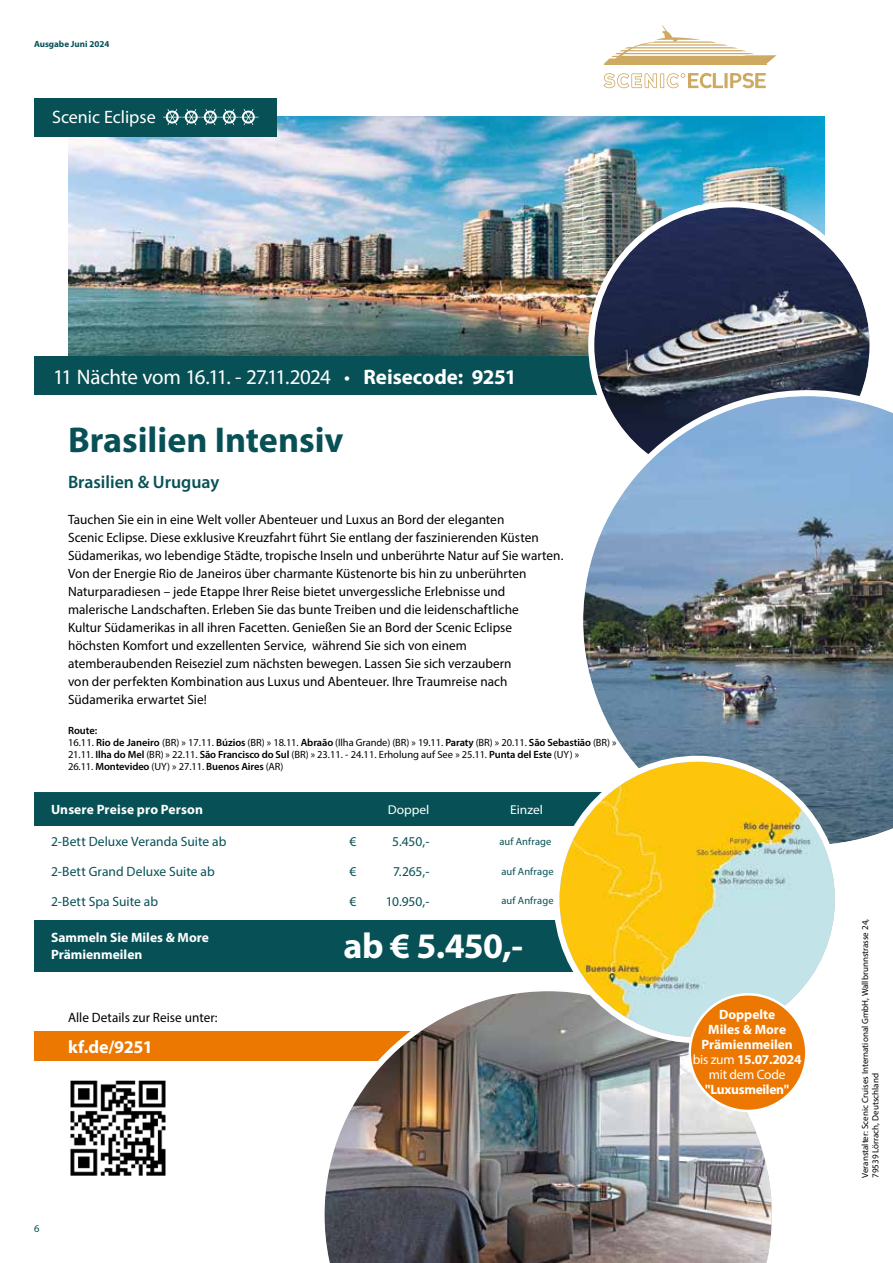
<style>
.page{position:relative;width:893px;height:1263px;background:#fff}
.page>*{position:absolute;margin:0;border:0;box-sizing:border-box;transform-origin:0 0}
.t1{font:700 36px "Myriad Pro";color:#075156}
.t2{font:700 36px "Myriad Pro";color:#fff}
.t3{font:21px "Myriad Pro";letter-spacing:-.02em;color:#fff}
.t4{font:600 18px "Myriad Pro";color:#075156}
.t5{font:18px "Myriad Pro";color:#fff}
.t6{font:700 18px "Myriad Pro";letter-spacing:-.015em;color:#fff}
.t7{font:13.5px/18px "Myriad Pro";letter-spacing:.005em;color:#000}
.t8{font:700 13.5px/15px "Myriad Pro";color:#fff}
.t9{font:13.5px "Myriad Pro";color:#075156}
.t10{font:700 13.5px "Myriad Pro";letter-spacing:-.02em;color:#fff}
.t11{font:12.9px "Myriad Pro";color:#fff;scale:1.05 1}
.t12{font:10.5px/12px "Myriad Pro";color:#000}
.t13{font:10.5px "Myriad Pro";letter-spacing:.015em;color:#075156}
.t14{font:9px/10.5px "Myriad Pro";color:#000}
.t15{font:700 9px "Myriad Pro";color:#075156}
.s1{font-weight:700}
.s2{font-weight:600}
.s3{font-weight:400}
</style>
<div class="page">
<svg style="left:603px;top:73px;width:163px;height:15px"></svg>
<hr style="left:604px;top:64px;width:162px;height:1px;background:#cea962">
<svg style="left:604px;top:25px;width:173px;height:39px"></svg>
<img style="left:68px;top:116px;width:757px;height:240px">
<div style="left:34px;top:1031px;width:451px;height:30px;background:#ed7801"></div>
<div style="left:34px;top:356px;width:597px;height:38px;background:#075156"></div>
<img style="left:594px;top:207px;width:275px;height:183px">
<img style="left:577px;top:390px;width:316px;height:454px">
<img style="left:70px;top:1080px;width:96px;height:96px">
<div style="left:34px;top:792px;width:572px;height:34px;background:#075156"></div>
<div style="left:34px;top:920px;width:662px;height:51px;background:#075156"></div>
<div style="left:34px;top:98px;width:242px;height:38px;background:#075156"></div>
<svg style="left:163px;top:109px;width:95px;height:16px"></svg>
<img style="left:324px;top:991px;width:448px;height:272px">
<svg style="left:556px;top:759px;width:282px;height:281px"></svg>
<img style="left:559px;top:762px;width:276px;height:275px;border-radius:138px">
<div style="left:690px;top:994px;width:116px;height:117px;background:#ed7801;border-radius:50%"></div>
<div style="left:688px;top:993px;width:120px;height:119px;border:2px solid #fff;border-radius:50%"></div>
<p class="t15" style="left:34px;top:38px;width:77px">Ausgabe Juni 2024</p>
<h3 class="t5" style="left:52px;top:106px;width:105px">Scenic Eclipse</h3>
<h2 class="t3" style="left:53px;top:364px;width:465px">11 Nächte vom 16.11. - 27.11.2024 • <span class="s1">Reisecode: 9251</span></h2>
<h1 class="t1" style="left:68px;top:416px;width:277px">Brasilien Intensiv</h1>
<h3 class="t4" style="left:68px;top:471px;width:153px">Brasilien &amp; Uruguay</h3>
<p class="t7" style="left:68px;top:510px;width:497px">Tauchen Sie ein in eine Welt voller Abenteuer und Luxus an Bord der eleganten<br>Scenic Eclipse. Diese exklusive Kreuzfahrt führt Sie entlang der faszinierenden Küsten Südamerikas, wo lebendige Städte, tropische Inseln und unberührte Natur auf Sie warten.<br>Von der Energie Rio de Janeiros über charmante Küstenorte bis hin zu unberührten Naturparadiesen – jede Etappe Ihrer Reise bietet unvergessliche Erlebnisse und malerische Landschaften. Erleben Sie das bunte Treiben und die leidenschaftliche<br>Kultur Südamerikas in all ihren Facetten. Genießen Sie an Bord der Scenic Eclipse höchsten Komfort und exzellenten Service, während Sie sich von einem atemberaubenden Reiseziel zum nächsten bewegen. Lassen Sie sich verzaubern<br>von der perfekten Kombination aus Luxus und Abenteuer. Ihre Traumreise nach Südamerika erwartet Sie!</p>
<p class="t12" style="left:68px;top:724px;width:550px"><span class="s2">Route:<br></span>16.11. <span class="s2">Rio de Janeiro</span> (BR) » 17.11. <span class="s2">Búzios</span> (BR) » 18.11. <span class="s2">Abraão</span> (Ilha Grande) (BR) » 19.11. <span class="s2">Paraty</span> (BR) » 20.11. <span class="s2">São Sebastião</span> (BR) » 21.11. <span class="s2">Ilha do Mel</span> (BR) » 22.11. <span class="s2">São Francisco do Sul</span> (BR) » 23.11. - 24.11. Erholung auf See » 25.11. <span class="s2">Punta del Este</span> (UY) »<br>26.11. <span class="s2">Montevideo</span> (UY) » 27.11. <span class="s2">Buenos Aires</span> (AR)</p>
<p class="t8" style="left:51px;top:802px;width:154px">Unsere Preise pro Person</p>
<p class="t11" style="left:388px;top:802px;width:41px">Doppel</p>
<p class="t11" style="left:510px;top:802px;width:33px">Einzel</p>
<p class="t9" style="left:51px;top:833px;width:177px">2-Bett Deluxe Veranda Suite ab</p>
<p class="t9" style="left:349px;top:833px;width:8px">€</p>
<p class="t9" style="left:392px;top:833px;width:39px">5.450,-</p>
<p class="t13" style="left:499px;top:835px;width:54px">auf Anfrage</p>
<p class="t9" style="left:51px;top:863px;width:165px">2-Bett Grand Deluxe Suite ab</p>
<p class="t9" style="left:349px;top:863px;width:8px">€</p>
<p class="t9" style="left:393px;top:863px;width:38px">7.265,-</p>
<p class="t13" style="left:501px;top:865px;width:54px">auf Anfrage</p>
<p class="t9" style="left:51px;top:893px;width:109px">2-Bett Spa Suite ab</p>
<p class="t9" style="left:349px;top:893px;width:8px">€</p>
<p class="t9" style="left:386px;top:893px;width:45px">10.950,-</p>
<p class="t13" style="left:501px;top:894px;width:54px">auf Anfrage</p>
<p class="t8" style="left:51px;top:929px;width:159px;line-height:16.5px">Sammeln Sie Miles &amp; More<br>Prämienmeilen</p>
<h1 class="t2" style="left:344px;top:922px;width:181px">ab € 5.450,-</h1>
<p class="t7" style="left:68px;top:1008px;width:151px">Alle Details zur Reise unter:</p>
<h3 class="t6" style="left:68px;top:1035px;width:86px">kf.de/9251</h3>
<p class="t13" style="left:34px;top:1222px;width:7px">6</p>
<p class="t8" style="left:693px;top:1006px;width:110px;text-align:center">Doppelte<br>Miles &amp; More<br>Prämienmeilen <span class="s3">bis zum</span> 15.07.2024 <span class="s3">mit dem Code</span></p>
<p class="t10" style="left:705px;top:1080px;width:85px">"Luxusmeilen"</p>
<p class="t14" style="left:860px;top:1178px;width:260px;rotate:-90deg">Veranstalter: Scenic Cruises International GmbH, Wallbrunnstrasse 24,<br>79539 Lörrach, Deutschland</p>
</div>
